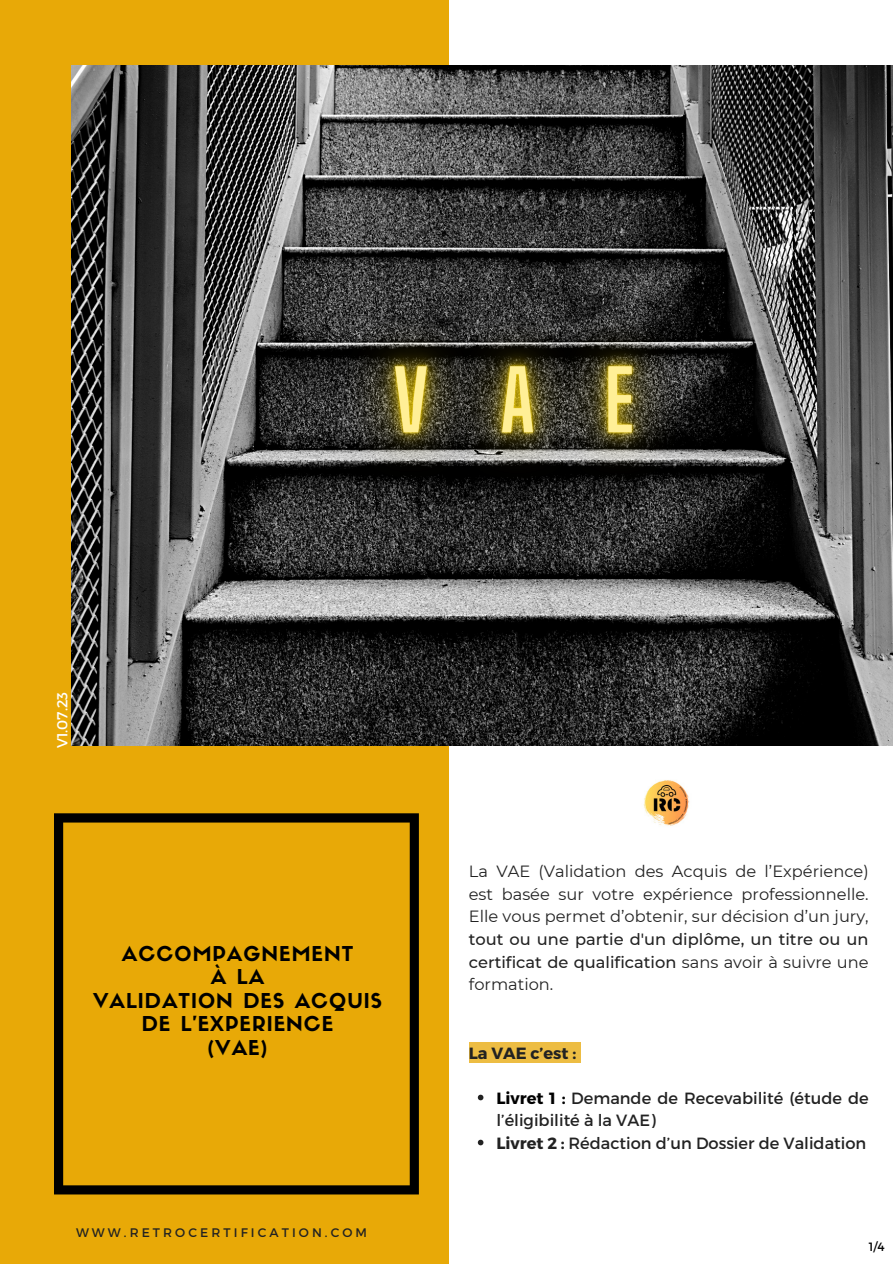
<style>
.page{position:relative;width:893px;height:1264px;background:#fff}
.page>*{position:absolute;margin:0;border:0;box-sizing:border-box;transform-origin:0 0}
.t1{font:20.1px/23.7px "Sifonn Basic";letter-spacing:.05em;color:#000;text-align:center}
.t2{font:16.2px/22.5px "Montserrat";color:#222;text-align:justify}
.t3{font:700 16.2px "Montserrat";color:#222}
.t4{font:14.55px "Montserrat";color:#fff}
.t5{font:12.45px "Montserrat";letter-spacing:.25em;color:#222}
.t6{font:12px "Montserrat";color:#000}
.s1{font-weight:500}
.s2{font-weight:700;color:#000}
.s3{font-weight:700}
</style>
<div class="page">
<div style="left:0;top:0;width:448px;height:1263px;background:#e8a907"></div>
<svg style="left:54px;top:813px;width:364px;height:381px"></svg>
<img style="left:71px;top:66px;width:821px;height:679px">
<div style="left:469px;top:1042px;width:111px;height:21px;background:#edbd43"></div>
<img style="left:298px;top:258px;width:108px;height:286px">
<img style="left:406px;top:258px;width:104px;height:286px">
<img style="left:510px;top:258px;width:218px;height:286px">
<svg style="left:478px;top:1094px;width:5px;height:6px"></svg>
<svg style="left:478px;top:1139px;width:5px;height:6px"></svg>
<img style="left:643px;top:780px;width:47px;height:46px">
<p class="t4" style="left:53px;top:748px;width:58px;rotate:-90deg">V1.07.23</p>
<h4 class="t1" style="left:93px;top:943px;width:290px">ACCOMPAGNEMENT<br>À LA<br>VALIDATION DES ACQUIS<br>DE L'EXPERIENCE<br>(VAE)</h4>
<p class="t5" style="left:76px;top:1224px;width:292px">WWW.RETROCERTIFICATION.COM</p>
<h5 class="t2" style="left:469px;top:860px;width:401px">La VAE (Validation des Acquis de l’Expérience) est basée sur votre expérience professionnelle.<br>Elle vous permet d’obtenir, sur décision d’un jury, <span class="s1">tout ou une partie d'un diplôme, un titre ou un certificat de qualification</span> sans avoir à suivre une formation.</h5>
<p class="t3" style="left:469px;top:1042px;width:109px">La VAE c’est :</p>
<h3 class="t2" style="left:496px;top:1085px;width:374px"><span class="s2">Livret 1 :</span> Demande de Recevabilité (étude de l’éligibilité à la VAE)</h3>
<h2 class="t2" style="left:496px;top:1130px;width:371px"><span class="s3">Livret 2 :</span> Rédaction d’un Dossier de Validation</h2>
<h1 class="t6" style="left:868px;top:1239px;width:17px">1/4</h1>
</div>
